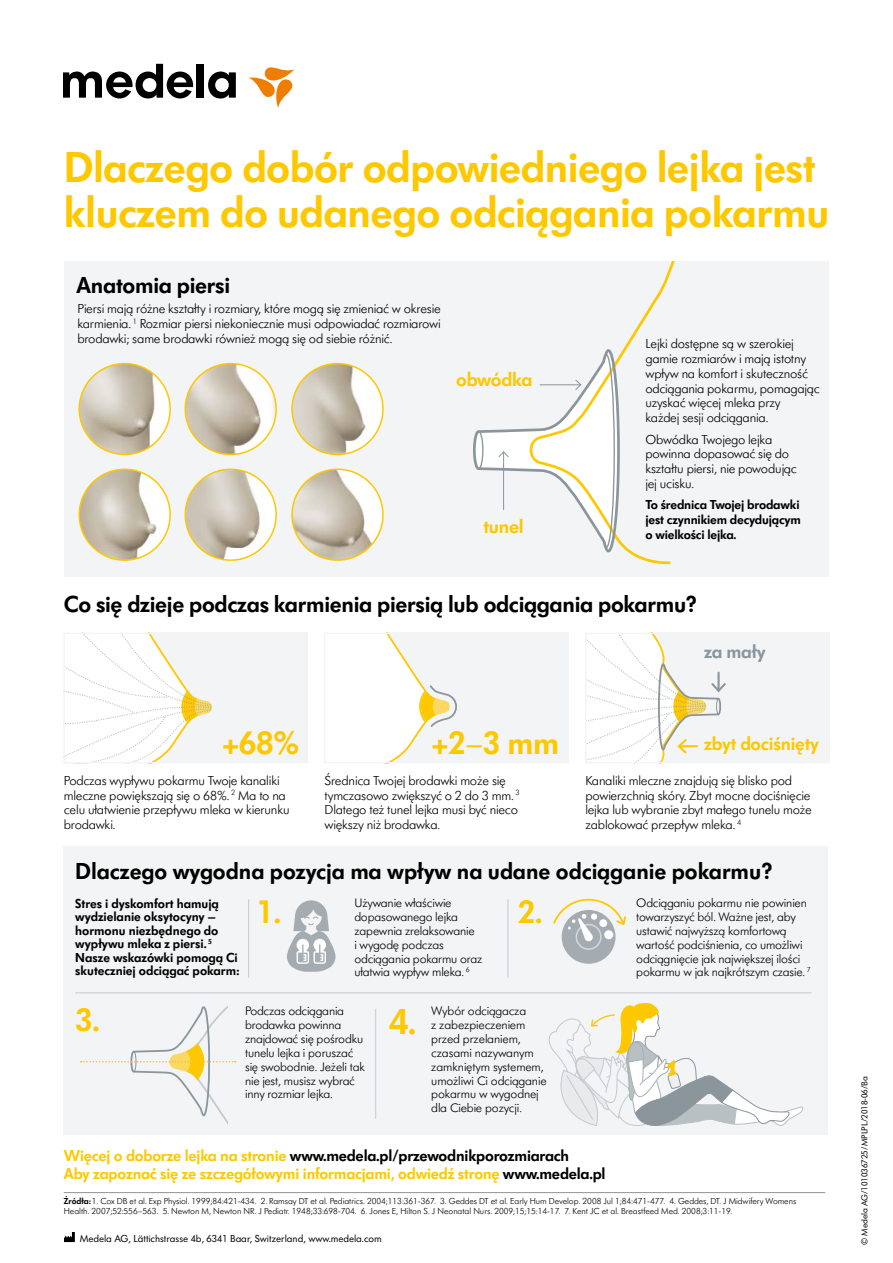
<style>
.page{position:relative;width:893px;height:1263px;background:#fff}
.page>*{position:absolute;margin:0;border:0;box-sizing:border-box;transform-origin:0 0}
.t1{font:600 45px/45px "Futura SB Medela";letter-spacing:-.01em;color:#fec800}
.t2{font:600 37.5px "Futura SB Medela";color:#fec800}
.t3{font:600 33.75px "Futura SB Medela";color:#fec800}
.t4{font:600 24px "Futura SB Medela";letter-spacing:-.01em;color:#000}
.t5{font:600 20.1px "Futura SB Medela";letter-spacing:-.01em;color:#fec800}
.t6{font:600 19.5px "Futura SB Medela";letter-spacing:-.01em;color:#fec800}
.t7{font:600 19.5px "Futura SB Medela";letter-spacing:-.01em;color:#8a959c}
.t8{font:600 16.5px/18.1px "Futura SB Medela";letter-spacing:-.01em;color:#fec800}
.t9{font:300 13.5px/14.9px "Futura SB Medela";letter-spacing:-.01em;color:#000}
.t10{font:600 13.5px/13.5px "Futura SB Medela";color:#000;text-align:justify}
.t11{font:300 12.75px/13.8px "Futura SB Medela";letter-spacing:-.01em;color:#000}
.t12{font:10.5px "Futura SB Medela";color:#000}
.t13{font:300 9px "Futura SB Medela";color:#000}
.t14{font:9px "Futura SB Medela";color:#000}
.s1{font-weight:400}
.s2{color:#000}
.s3{font-weight:600}
</style>
<div class="page">
<div style="left:211px;top:632px;width:97px;height:131px;background:#f3f4f5"></div>
<svg style="left:66px;top:635px;width:146px;height:125px"></svg>
<div style="left:64px;top:846px;width:764px;height:288px;background:#f3f4f5"></div>
<div style="left:197px;top:64px;width:7px;height:34px;background:#000"></div>
<svg style="left:208px;top:72px;width:28px;height:27px"></svg>
<svg style="left:64px;top:64px;width:129px;height:34px"></svg>
<svg style="left:249px;top:67px;width:45px;height:41px"></svg>
<div style="left:64px;top:260px;width:764px;height:317px;background:#f3f4f5"></div>
<div style="left:463px;top:632px;width:105px;height:131px;background:#f3f4f5"></div>
<svg style="left:526px;top:260px;width:151px;height:305px"></svg>
<div style="left:349px;top:632px;width:124px;height:131px;background:#f3f4f5"></div>
<svg style="left:349px;top:635px;width:107px;height:125px"></svg>
<div style="left:587px;top:632px;width:242px;height:131px;background:#f3f4f5"></div>
<hr style="left:75px;top:992px;width:737px;height:1px;background:#c5cacd">
<svg style="left:287px;top:900px;width:49px;height:72px"></svg>
<div style="left:562px;top:910px;width:53px;height:54px;background:#a4acb2;border-radius:50%"></div>
<div style="left:576px;top:924px;width:26px;height:26px;border:2px solid #fff;border-radius:50%"></div>
<svg style="left:553px;top:898px;width:73px;height:44px"></svg>
<div style="left:585px;top:632px;width:245px;height:131px;border:2px solid #f3f4f5"></div>
<div style="left:63px;top:632px;width:245px;height:131px;border:2px solid #f3f4f5"></div>
<div style="left:324px;top:632px;width:244px;height:131px;border:2px solid #f3f4f5"></div>
<img style="left:79px;top:364px;width:91px;height:90px;border-radius:45px">
<div style="left:78px;top:363px;width:93px;height:92px;border:2px solid #fec800;border-radius:50%"></div>
<img style="left:185px;top:364px;width:91px;height:90px;border-radius:45px">
<div style="left:185px;top:363px;width:92px;height:92px;border:2px solid #fec800;border-radius:50%"></div>
<img style="left:292px;top:364px;width:91px;height:90px;border-radius:45px">
<div style="left:291px;top:363px;width:93px;height:92px;border:2px solid #fec800;border-radius:50%"></div>
<img style="left:79px;top:469px;width:91px;height:91px;border-radius:45px">
<div style="left:78px;top:468px;width:93px;height:93px;border:2px solid #fec800;border-radius:50%"></div>
<img style="left:185px;top:469px;width:91px;height:91px;border-radius:45px">
<div style="left:185px;top:468px;width:92px;height:93px;border:2px solid #fec800;border-radius:50%"></div>
<img style="left:292px;top:469px;width:91px;height:91px;border-radius:45px">
<div style="left:291px;top:468px;width:93px;height:93px;border:2px solid #fec800;border-radius:50%"></div>
<hr style="left:375px;top:1009px;width:1px;height:110px;background:#c5cacd">
<hr style="left:508px;top:899px;width:1px;height:79px;background:#c5cacd">
<hr style="left:248px;top:899px;width:1px;height:79px;background:#c5cacd">
<svg style="left:548px;top:1003px;width:255px;height:123px"></svg>
<svg style="left:473px;top:348px;width:148px;height:206px"></svg>
<hr style="left:64px;top:1192px;width:761px;height:1px;background:#8a959c">
<svg style="left:81px;top:1005px;width:154px;height:120px"></svg>
<svg style="left:587px;top:632px;width:141px;height:131px"></svg>
<svg style="left:64px;top:1232px;width:11px;height:10px"></svg>
<h1 class="t1" style="left:64px;top:144px;width:767px">Dlaczego dobór odpowiedniego lejka jest kluczem do udanego odciągania pokarmu</h1>
<h3 class="t4" style="left:77px;top:270px;width:155px">Anatomia piersi</h3>
<p class="t9" style="left:77px;top:301px;width:365px;text-align:justify">Piersi mają różne kształty i rozmiary, które mogą się zmieniać w okresie karmienia. <sup>1</sup> Rozmiar piersi niekoniecznie musi odpowiadać rozmiarowi brodawki; same brodawki również mogą się od siebie różnić.</p>
<h3 class="t5" style="left:456px;top:367px;width:78px">obwódka</h3>
<h3 class="t5" style="left:483px;top:515px;width:42px">tunel</h3>
<p class="t9" style="left:645px;top:336px;width:176px">Lejki dostępne są w szerokiej gamie rozmiarów i mają istotny wpływ na komfort i skuteczność odciągania pokarmu, pomagając uzyskać więcej mleka przy<br>każdej sesji odciągania.</p>
<p class="t9" style="left:645px;top:431px;width:153px">Obwódka Twojego lejka powinna dopasować się do kształtu piersi, nie powodując jej ucisku.</p>
<p class="t10" style="left:645px;top:497px;width:157px;line-height:14.9px">To średnica Twojej brodawki jest czynnikiem decydującym o wielkości lejka.</p>
<h3 class="t4" style="left:64px;top:590px;width:635px">Co się dzieje podczas karmienia piersią lub odciągania pokarmu?</h3>
<h3 class="t7" style="left:704px;top:640px;width:63px">za mały</h3>
<h3 class="t3" style="left:222px;top:722px;width:78px">+68%</h3>
<h3 class="t3" style="left:431px;top:722px;width:129px">+2<span class="s1">–</span>3 mm</h3>
<h3 class="t6" style="left:704px;top:731px;width:116px">zbyt dociśnięty</h3>
<p class="t9" style="left:64px;top:773px;width:227px">Podczas wypływu pokarmu Twoje kanaliki mleczne powiększają się o 68%. <sup>2</sup> Ma to na celu ułatwienie przepływu mleka w kierunku brodawki.</p>
<p class="t9" style="left:325px;top:773px;width:197px">Średnica Twojej brodawki może się tymczasowo zwiększyć o 2 do 3 mm. <sup>3<br></sup>Dlatego też tunel lejka musi być nieco większy niż brodawka.</p>
<p class="t9" style="left:585px;top:773px;width:228px">Kanaliki mleczne znajdują się blisko pod powierzchnią skóry. Zbyt mocne dociśnięcie lejka lub wybranie zbyt małego tunelu może zablokować przepływ mleka. <sup>4</sup></p>
<h3 class="t4" style="left:75px;top:856px;width:698px">Dlaczego wygodna pozycja ma wpływ na udane odciąganie pokarmu?</h3>
<p class="t10" style="left:75px;top:896px;width:166px;text-align:left">Stres i dyskomfort hamują wydzielanie oksytocyny – hormonu niezbędnego do wypływu mleka z piersi. <sup>5<br></sup>Nasze wskazówki pomogą Ci skuteczniej odciągać pokarm:</p>
<h3 class="t3" style="left:75px;top:999px;width:26px">3.</h3>
<p class="t11" style="left:431px;top:1004px;width:117px">Wybór odciągacza<br>z zabezpieczeniem przed przelaniem, czasami nazywanym zamkniętym systemem, umożliwi Ci odciąganie pokarmu w wygodnej dla Ciebie pozycji.</p>
<h3 class="t3" style="left:256px;top:892px;width:26px">1.</h3>
<h3 class="t3" style="left:518px;top:892px;width:26px">2.</h3>
<p class="t11" style="left:636px;top:896px;width:176px">Odciąganiu pokarmu nie powinien towarzyszyć ból. Ważne jest, aby ustawić najwyższą komfortową wartość podciśnienia, co umożliwi odciągnięcie jak największej ilości pokarmu w jak najkrótszym czasie. <sup>7</sup></p>
<p class="t11" style="left:245px;top:1004px;width:121px">Podczas odciągania brodawka powinna znajdować się pośrodku tunelu lejka i poruszać się swobodnie. Jeżeli tak nie jest, musisz wybrać inny rozmiar lejka.</p>
<p class="t11" style="left:354px;top:896px;width:129px">Używanie właściwie dopasowanego lejka zapewnia zrelaksowanie<br>i wygodę podczas odciągania pokarmu oraz ułatwia wypływ mleka. <sup>6</sup></p>
<h2 class="t2" style="left:389px;top:999px;width:29px">4.</h2>
<p class="t8" style="left:64px;top:1146px;width:543px">Więcej o doborze lejka na stronie <span class="s2">www.medela.pl/przewodnikporozmiarach<br></span>Aby zapoznać się ze szczegółowymi informacjami, odwiedź stronę <span class="s2">www.medela.pl</span></p>
<p class="t13" style="left:64px;top:1196px;width:734px"><span class="s3">Źródła:</span>1. Cox DB et al. Exp Physiol. 1999;84:421-434. 2. Ramsay DT et al. Pediatrics. 2004;113:361-367. 3. Geddes DT et al. Early Hum Develop. 2008 Jul 1;84:471-477. 4. Geddes, DT. J Midwifery Womens</p>
<p class="t12" style="left:80px;top:1232px;width:304px">Medela AG, Lättichstrasse 4b, 6341 Baar, Switzerland, www.medela.com</p>
<p class="t13" style="left:64px;top:1206px;width:670px">Health. 2007;52:556–563. 5. Newton M, Newton NR. J Pediatr. 1948;33:698-704. 6. Jones E, Hilton S. J Neonatal Nurs. 2009;15;15:14-17. 7. Kent JC et al. Breastfeed Med. 2008;3:11-19.</p>
<p class="t14" style="left:859px;top:1245px;width:171px;rotate:-90deg">© Medela AG/101036725/MPLPL/2018-06/Ba</p>
</div>
